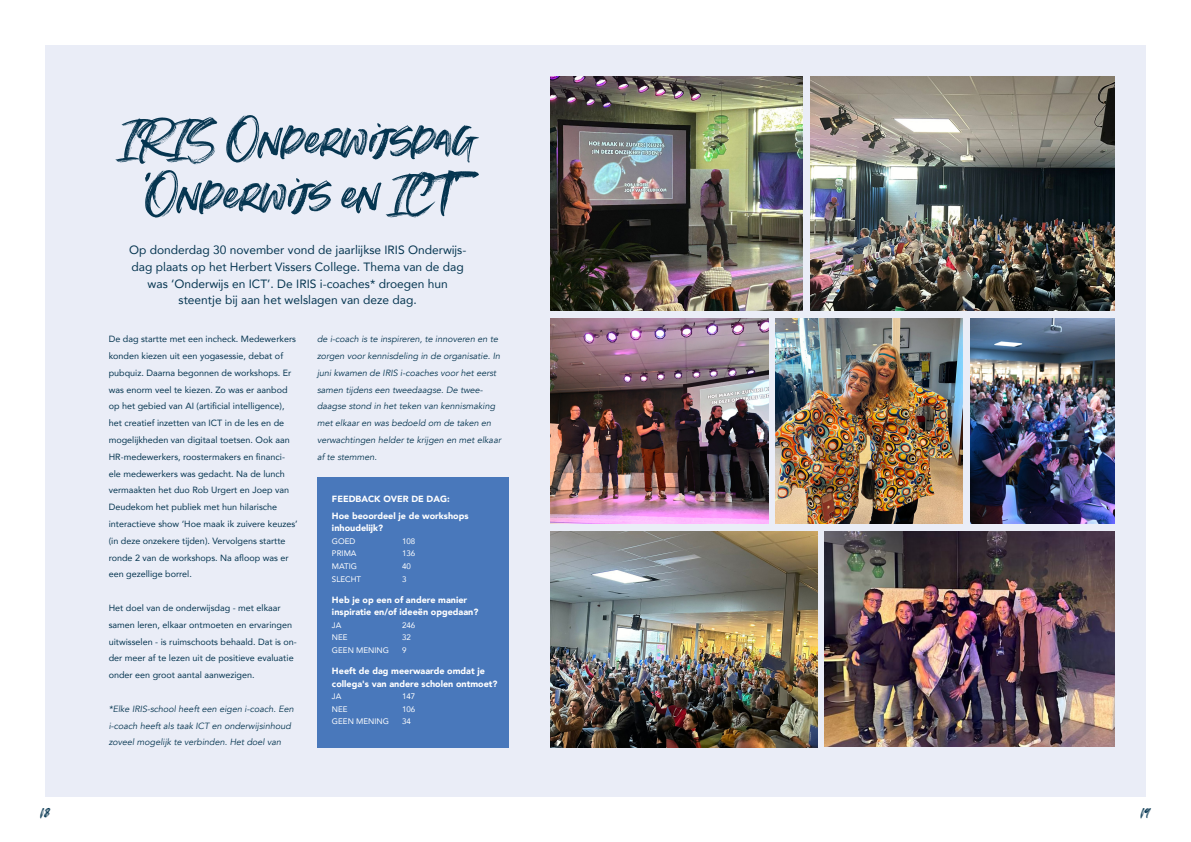
<style>
.page{position:relative;width:1191px;height:842px;background:#fff}
.page>*{position:absolute;margin:0;border:0;box-sizing:border-box;transform-origin:0 0}
.t1{font:70px "Summer Loving";color:#053550}
.t2{font:23px "Summer Loving";color:#053550}
.t3{font:12px/16.8px "Avenir";color:#053550;text-align:center}
.t4{font:9px/16.8px "Avenir";color:#053550}
.t5{font:italic 9px/16.8px "Avenir";color:#053550}
.t6{font:900 9px/12.6px "Avenir";color:#fff}
.t7{font:8px "Avenir";color:#fff}
</style>
<div class="page">
<div style="left:45px;top:45px;width:1100px;height:752px;background:#eaedf7"></div>
<img style="left:550px;top:531px;width:267px;height:216px">
<img style="left:775px;top:318px;width:187px;height:206px">
<img style="left:970px;top:318px;width:144px;height:206px">
<img style="left:550px;top:318px;width:218px;height:206px">
<img style="left:550px;top:77px;width:252px;height:234px">
<img style="left:810px;top:77px;width:304px;height:234px">
<img style="left:824px;top:531px;width:290px;height:215px">
<div style="left:317px;top:477px;width:191px;height:270px;background:#4978bb"></div>
<p class="t1" style="left:120px;top:97px;width:357px">IRIS Onderwijsdag</p>
<p class="t1" style="left:141px;top:152px;width:350px">‘Onderwijs en ICT’</p>
<p class="t3" style="left:129px;top:241px;width:339px">Op donderdag 30 november vond de jaarlijkse IRIS Onderwijs&shy;dag plaats op het Herbert Vissers College. Thema van de dag was ‘Onderwijs en ICT’. De IRIS i-coaches* droegen hun</p>
<p class="t3" style="left:179px;top:291px;width:240px">steentje bij aan het welslagen van deze dag.</p>
<p class="t4" style="left:109px;top:330px;width:190px">De dag startte met een incheck. Medewerkers konden kiezen uit een yogasessie, debat of pubquiz. Daarna begonnen de workshops. Er was enorm veel te kiezen. Zo was er aanbod op het gebied van AI (artificial intelligence), het creatief inzetten van ICT in de les en de mogelijkheden van digitaal toetsen. Ook aan HR-medewerkers, roostermakers en financi&shy;ële medewerkers was gedacht. Na de lunch vermaakten het duo Rob Urgert en Joep van Deudekom het publiek met hun hilarische interactieve show ‘Hoe maak ik zuivere keuzes’ (in deze onzekere tijden). Vervolgens startte ronde 2 van de workshops. Na afloop was er een gezellige borrel.</p>
<p class="t4" style="left:109px;top:599px;width:190px">Het doel van de onderwijsdag - met elkaar samen leren, elkaar ontmoeten en ervaringen uitwisselen - is ruimschoots behaald. Dat is on&shy;der meer af te lezen uit de positieve evaluatie onder een groot aantal aanwezigen.</p>
<p class="t5" style="left:109px;top:700px;width:186px">*Elke IRIS-school heeft een eigen i-coach. Een i-coach heeft als taak ICT en onderwijsinhoud zoveel mogelijk te verbinden. Het doel van</p>
<p class="t5" style="left:317px;top:331px;width:185px">de i-coach is te inspireren, te innoveren en te zorgen voor kennisdeling in de organisatie. In juni kwamen de IRIS i-coaches voor het eerst samen tijdens een tweedaagse. De twee&shy;daagse stond in het teken van kennismaking met elkaar en was bedoeld om de taken en verwachtingen helder te krijgen en met elkaar af te stemmen.</p>
<p class="t6" style="left:332px;top:492px;width:119px">FEEDBACK OVER DE DAG:</p>
<p class="t6" style="left:332px;top:509px;width:138px">Hoe beoordeel je de workshops</p>
<p class="t6" style="left:332px;top:522px;width:53px">inhoudelijk?</p>
<p class="t7" style="left:332px;top:535px;width:25px">GOED</p>
<p class="t7" style="left:402px;top:535px;width:15px">108</p>
<p class="t7" style="left:332px;top:547px;width:26px">PRIMA</p>
<p class="t7" style="left:402px;top:547px;width:15px">136</p>
<p class="t7" style="left:332px;top:560px;width:27px">MATIG</p>
<p class="t7" style="left:402px;top:560px;width:10px">40</p>
<p class="t7" style="left:332px;top:572px;width:31px">SLECHT</p>
<p class="t7" style="left:402px;top:572px;width:6px">3</p>
<p class="t6" style="left:332px;top:593px;width:137px">Heb je op een of andere manier</p>
<p class="t6" style="left:332px;top:606px;width:148px">inspiratie en/of ideeën opgedaan?</p>
<p class="t7" style="left:332px;top:619px;width:11px">JA</p>
<p class="t7" style="left:402px;top:619px;width:15px">246</p>
<p class="t7" style="left:332px;top:631px;width:17px">NEE</p>
<p class="t7" style="left:402px;top:631px;width:10px">32</p>
<p class="t7" style="left:332px;top:644px;width:58px">GEEN MENING</p>
<p class="t7" style="left:402px;top:644px;width:6px">9</p>
<p class="t6" style="left:332px;top:664px;width:167px">Heeft de dag meerwaarde omdat je collega's van andere scholen ontmoet?</p>
<p class="t7" style="left:332px;top:690px;width:11px">JA</p>
<p class="t7" style="left:402px;top:690px;width:15px">147</p>
<p class="t7" style="left:332px;top:703px;width:17px">NEE</p>
<p class="t7" style="left:402px;top:703px;width:15px">106</p>
<p class="t7" style="left:332px;top:715px;width:58px">GEEN MENING</p>
<p class="t7" style="left:402px;top:715px;width:10px">34</p>
<h2 class="t2" style="left:41px;top:798px;width:11px">18</h2>
<h2 class="t2" style="left:1140px;top:798px;width:11px">19</h2>
</div>
